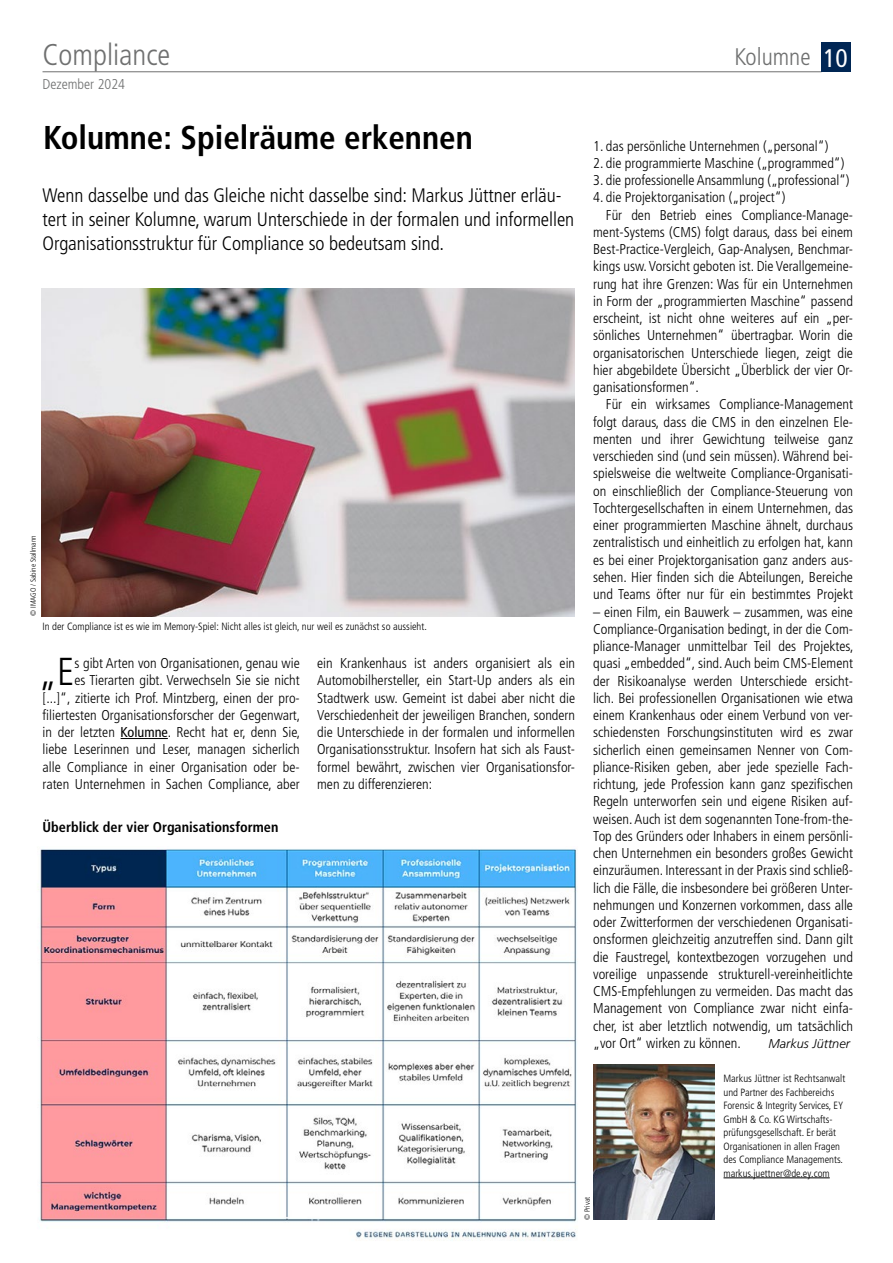
<style>
.page{position:relative;width:893px;height:1263px;background:#fff}
.page>*{position:absolute;margin:0;border:0;box-sizing:border-box;transform-origin:0 0}
.t1{font:300 condensed 39px "Frutiger LT Pro";color:#000}
.t2{font:700 condensed 33px "Frutiger LT Pro";color:#000}
.t3{font:300 condensed 30px "Frutiger LT Pro";color:#6f7070}
.t4{font:condensed 25.5px "Frutiger LT Pro";color:#fff}
.t5{font:300 condensed 24px "Frutiger LT Pro";color:#6f7070}
.t6{font:300 condensed 19.5px/24px "Frutiger LT Pro";letter-spacing:-.005em;color:#000}
.t7{font:300 condensed 14.25px/17.2px "Frutiger LT Pro";color:#000;text-align:justify}
.t8{font:700 condensed 14.25px "Frutiger LT Pro";color:#000}
.t9{font:300 condensed 14.25px "Frutiger LT Pro";color:#6f7070}
.t10{font:italic 300 12.75px "Frutiger LT Pro";color:#000}
.t11{font:300 condensed 10.5px/13.5px "Frutiger LT Pro";color:#000}
.t12{font:300 condensed 7.5px "Frutiger LT Pro";color:#000}
.s1{font-weight:400}
</style>
<div class="page">
<hr style="left:43px;top:71px;width:778px;height:1px;background:#6f7070">
<div style="left:821px;top:43px;width:29px;height:29px;background:#002654"></div>
<hr style="left:121px;top:738px;width:47px;height:1px;background:#000">
<hr style="left:723px;top:1177px;width:107px;height:1px;background:#000">
<img style="left:594px;top:1064px;width:120px;height:156px">
<img style="left:42px;top:289px;width:532px;height:327px">
<img style="left:38px;top:849px;width:540px;height:392px">
<h3 class="t3" style="left:43px;top:37px;width:129px">Compliance</h3>
<h3 class="t5" style="left:734px;top:43px;width:78px">Kolumne</h3>
<p class="t9" style="left:43px;top:76px;width:84px">Dezember 2024</p>
<h3 class="t4" style="left:823px;top:43px;width:26px">10</h3>
<h2 class="t2" style="left:43px;top:118px;width:431px">Kolumne: Spielräume erkennen</h2>
<h3 class="t6" style="left:43px;top:184px;width:533px">Wenn dasselbe und das Gleiche nicht dasselbe sind: Markus Jüttner erläu&shy;tert in seiner Kolumne, warum Unterschiede in der formalen und informellen<br>Organisationsstruktur für Compliance so bedeutsam sind.</h3>
<p class="t12" style="left:29px;top:616px;width:82px;rotate:-90deg">© IMAGO / Sabine Stallmann</p>
<p class="t11" style="left:43px;top:620px;width:386px">In der Compliance ist es wie im Memory-Spiel: Nicht alles ist gleich, nur weil es zunächst so aussieht.</p>
<p class="t7" style="left:43px;top:655px;width:259px;text-align:right">s gibt Arten von Organisationen, genau wie<br>es Tierarten gibt. Verwechseln Sie sie nicht<br>[...]“, zitierte ich Prof. Mintzberg, einen der pro&shy;filiertesten Organisationsforscher der Gegenwart, in der letzten <span class="s1">Kolumne</span>. Recht hat er, denn Sie, liebe Leserinnen und Leser, managen sicherlich alle Compliance in einer Organisation oder be&shy;raten Unternehmen in Sachen Compliance, aber</p>
<h1 class="t1" style="left:38px;top:649px;width:38px">„E</h1>
<p class="t8" style="left:43px;top:819px;width:237px">Überblick der vier Organisationsformen</p>
<p class="t7" style="left:317px;top:655px;width:259px">ein Krankenhaus ist anders organisiert als ein Automobilhersteller, ein Start-Up anders als ein Stadtwerk usw. Gemeint ist dabei aber nicht die Verschiedenheit der jeweiligen Branchen, sondern die Unterschiede in der formalen und informellen Organisationsstruktur. Insofern hat sich als Faust&shy;formel bewährt, zwischen vier Organisationsfor&shy;men zu differenzieren:</p>
<p class="t7" style="left:593px;top:137px;width:237px">1. das persönliche Unternehmen („personal“)</p>
<p class="t7" style="left:593px;top:154px;width:253px">2. die programmierte Maschine („programmed“)</p>
<p class="t7" style="left:593px;top:172px;width:258px">3. die professionelle Ansammlung („professional“)</p>
<p class="t7" style="left:593px;top:189px;width:194px">4. die Projektorganisation („project“)</p>
<p class="t7" style="left:606px;top:206px;width:249px">Für den Betrieb eines Compliance-Manage-</p>
<p class="t7" style="left:593px;top:223px;width:261px">ment-Systems (CMS) folgt daraus, dass bei einem</p>
<p class="t7" style="left:593px;top:241px;width:261px">Best-Practice-Vergleich, Gap-Analysen, Benchmar-</p>
<p class="t7" style="left:593px;top:258px;width:261px">kings usw. Vorsicht geboten ist. Die Verallgemeine-</p>
<p class="t7" style="left:593px;top:275px;width:261px">rung hat ihre Grenzen: Was für ein Unternehmen</p>
<p class="t7" style="left:593px;top:292px;width:261px">in Form der „programmierten Maschine“ passend</p>
<p class="t7" style="left:593px;top:310px;width:261px">erscheint, ist nicht ohne weiteres auf ein „per-</p>
<p class="t7" style="left:593px;top:327px;width:261px">sönliches Unternehmen“ übertragbar. Worin die</p>
<p class="t7" style="left:593px;top:344px;width:261px">organisatorischen Unterschiede liegen, zeigt die</p>
<p class="t7" style="left:593px;top:361px;width:261px">hier abgebildete Übersicht „Überblick der vier Or-</p>
<p class="t7" style="left:593px;top:379px;width:107px">ganisationsformen“.</p>
<p class="t7" style="left:606px;top:396px;width:249px">Für ein wirksames Compliance-Management</p>
<p class="t7" style="left:593px;top:413px;width:261px">folgt daraus, dass die CMS in den einzelnen Ele-</p>
<p class="t7" style="left:593px;top:430px;width:261px">menten und ihrer Gewichtung teilweise ganz</p>
<p class="t7" style="left:593px;top:448px;width:261px">verschieden sind (und sein müssen). Während bei-</p>
<p class="t7" style="left:593px;top:465px;width:261px">spielsweise die weltweite Compliance-Organisati-</p>
<p class="t7" style="left:593px;top:482px;width:261px">on einschließlich der Compliance-Steuerung von</p>
<p class="t7" style="left:593px;top:500px;width:261px">Tochtergesellschaften in einem Unternehmen, das</p>
<p class="t7" style="left:593px;top:517px;width:261px">einer programmierten Maschine ähnelt, durchaus</p>
<p class="t7" style="left:593px;top:534px;width:261px">zentralistisch und einheitlich zu erfolgen hat, kann</p>
<p class="t7" style="left:593px;top:551px;width:261px">es bei einer Projektorganisation ganz anders aus-</p>
<p class="t7" style="left:593px;top:569px;width:261px">sehen. Hier finden sich die Abteilungen, Bereiche</p>
<p class="t7" style="left:593px;top:586px;width:261px">und Teams öfter nur für ein bestimmtes Projekt</p>
<p class="t7" style="left:593px;top:603px;width:262px">– einen Film, ein Bauwerk – zusammen, was eine Compliance-Organisation bedingt, in der die Com&shy;pliance-Manager unmittelbar Teil des Projektes, quasi „embedded“, sind. Auch beim CMS-Element der Risikoanalyse werden Unterschiede ersicht&shy;lich. Bei professionellen Organisationen wie etwa einem Krankenhaus oder einem Verbund von ver&shy;schiedensten Forschungsinstituten wird es zwar sicherlich einen gemeinsamen Nenner von Com&shy;pliance-Risiken geben, aber jede spezielle Fach&shy;richtung, jede Profession kann ganz spezifischen Regeln unterworfen sein und eigene Risiken auf&shy;weisen. Auch ist dem sogenannten Tone-from-the-Top des Gründers oder Inhabers in einem persönli&shy;chen Unternehmen ein besonders großes Gewicht einzuräumen. Interessant in der Praxis sind schließ&shy;lich die Fälle, die insbesondere bei größeren Unter&shy;nehmungen und Konzernen vorkommen, dass alle oder Zwitterformen der verschiedenen Organisati&shy;onsformen gleichzeitig anzutreffen sind. Dann gilt die Faustregel, kontextbezogen vorzugehen und voreilige unpassende strukturell-vereinheitlichte CMS-Empfehlungen zu vermeiden. Das macht das Management von Compliance zwar nicht einfa&shy;cher, ist aber letztlich notwendig, um tatsächlich „vor Ort“ wirken zu können.</p>
<p class="t10" style="left:768px;top:1036px;width:83px">Markus Jüttner</p>
<p class="t12" style="left:583px;top:1220px;width:25px;rotate:-90deg">© Privat</p>
<p class="t11" style="left:723px;top:1072px;width:123px">Markus Jüttner ist Rechtsanwalt und Partner des Fachbereichs<br>Forensic &amp; Integrity Services, EY<br>GmbH &amp; Co. KG Wirtschafts&shy;prüfungsgesellschaft. Er berät<br>Organisationen in allen Fragen des Compliance Managements. markus.juettner@de.ey.com</p>
</div>
